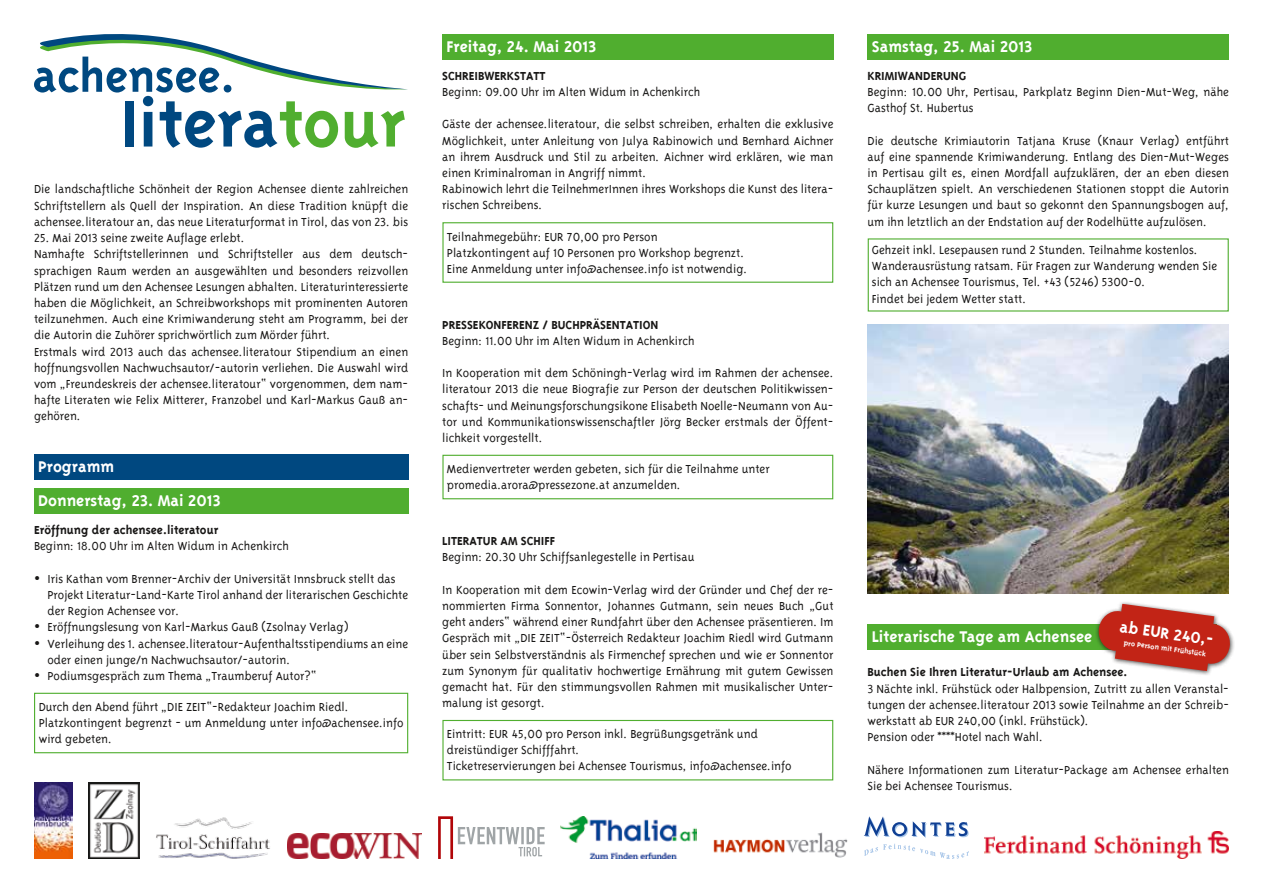
<style>
.page{position:relative;width:1263px;height:893px;background:#fff}
.page>*{position:absolute;margin:0;border:0;box-sizing:border-box;transform-origin:0 0}
.t1{font:18px/34px "Triplex Bold Lining";color:#fff}
.t2{font:13.5px/16.2px "Triplex Light Lining";color:#181716}
.t3{font:13.5px "Triplex Bold Lining";color:#181716}
.t4{font:8.25px "Triplex Bold Lining";color:#fff}
</style>
<div class="page">
<div style="left:867px;top:34px;width:362px;height:26px;background:#50ae2f"></div>
<svg style="left:34px;top:34px;width:374px;height:114px"></svg>
<img style="left:867px;top:324px;width:362px;height:269px">
<div style="left:867px;top:625px;width:350px;height:25px;background:#50ae2f"></div>
<div style="left:1095px;top:601px;width:140px;height:75px;background:#181716;opacity:.75"></div>
<svg style="left:1097px;top:604px;width:134px;height:67px"></svg>
<div style="left:442px;top:34px;width:391px;height:26px;background:#50ae2f"></div>
<div style="left:442px;top:222px;width:391px;height:61px;border:1px solid #50ae2f"></div>
<div style="left:442px;top:455px;width:391px;height:44px;border:1px solid #50ae2f"></div>
<div style="left:442px;top:720px;width:391px;height:60px;border:1px solid #50ae2f"></div>
<div style="left:34px;top:454px;width:374px;height:26px;background:#004880"></div>
<div style="left:34px;top:488px;width:374px;height:26px;background:#50ae2f"></div>
<div style="left:34px;top:693px;width:374px;height:60px;border:1px solid #50ae2f"></div>
<img style="left:713px;top:832px;width:135px;height:26px">
<img style="left:156px;top:817px;width:114px;height:42px">
<svg style="left:438px;top:816px;width:107px;height:43px"></svg>
<img style="left:34px;top:782px;width:38px;height:77px">
<img style="left:561px;top:816px;width:135px;height:43px">
<img style="left:88px;top:782px;width:52px;height:77px">
<svg style="left:864px;top:844px;width:105px;height:15px"></svg>
<svg style="left:864px;top:816px;width:105px;height:22px"></svg>
<img style="left:985px;top:831px;width:244px;height:28px">
<img style="left:287px;top:833px;width:134px;height:26px">
<p class="t2" style="left:34px;top:181px;width:376px;text-align:justify">Die landschaftliche Schönheit der Region Achensee diente zahlreichen Schriftstellern als Quell der Inspiration. An diese Tradition knüpft die achensee.literatour an, das neue Literaturformat in Tirol, das von 23. bis</p>
<p class="t2" style="left:34px;top:230px;width:376px">25. Mai 2013 seine zweite Auflage erlebt.<br>Namhafte Schriftstellerinnen und Schriftsteller aus dem deutsch&shy;sprachigen Raum werden an ausgewählten und besonders reizvollen Plätzen rund um den Achensee Lesungen abhalten. Literaturinteressierte haben die Möglichkeit, an Schreibworkshops mit prominenten Autoren teilzunehmen. Auch eine Krimiwanderung steht am Programm, bei der die Autorin die Zuhörer sprichwörtlich zum Mörder führt.<br>Erstmals wird 2013 auch das achensee.literatour Stipendium an einen hoffnungsvollen Nachwuchsautor/-autorin verliehen. Die Auswahl wird vom „Freundeskreis der achensee.literatour“ vorgenommen, dem nam&shy;hafte Literaten wie Felix Mitterer, Franzobel und Karl-Markus Gauß an&shy;gehören.</p>
<h1 class="t1" style="left:38px;top:449px;width:184px">Programm<br>Donnerstag, 23. Mai 2013</h1>
<p class="t3" style="left:34px;top:522px;width:186px">Eröffnung der achensee.literatour</p>
<p class="t2" style="left:34px;top:538px;width:256px">Beginn: 18.00 Uhr im Alten Widum in Achenkirch</p>
<p class="t2" style="left:48px;top:570px;width:362px;text-indent:-14px">• Iris Kathan vom Brenner-Archiv der Universität Innsbruck stellt das<br>Projekt Literatur-Land-Karte Tirol anhand der literarischen Geschichte der Region Achensee vor.</p>
<p class="t2" style="left:34px;top:619px;width:316px">• Eröffnungslesung von Karl-Markus Gauß (Zsolnay Verlag)</p>
<p class="t2" style="left:48px;top:635px;width:362px;text-indent:-14px">• Verleihung des 1. achensee.literatour-Aufenthaltsstipendiums an eine oder einen junge/n Nachwuchsautor/-autorin.</p>
<p class="t2" style="left:34px;top:668px;width:284px">• Podiumsgespräch zum Thema „Traumberuf Autor?“</p>
<p class="t2" style="left:39px;top:698px;width:366px">Durch den Abend führt „DIE ZEIT“-Redakteur Joachim Riedl.<br>Platzkontingent begrenzt - um Anmeldung unter info@achensee.info wird gebeten.</p>
<h1 class="t1" style="left:446px;top:29px;width:151px">Freitag, 24. Mai 2013</h1>
<p class="t3" style="left:442px;top:68px;width:105px">SCHREIBWERKSTATT</p>
<p class="t2" style="left:442px;top:84px;width:260px">Beginn: 09.00 Uhr im Alten Widum in Achenkirch</p>
<p class="t2" style="left:442px;top:116px;width:393px">Gäste der achensee.literatour, die selbst schreiben, erhalten die exklusive Möglichkeit, unter Anleitung von Julya Rabinowich und Bernhard Aichner an ihrem Ausdruck und Stil zu arbeiten. Aichner wird erklären, wie man einen Kriminalroman in Angriff nimmt.<br>Rabinowich lehrt die TeilnehmerInnen ihres Workshops die Kunst des litera&shy;rischen Schreibens.</p>
<p class="t2" style="left:447px;top:228px;width:302px">Teilnahmegebühr: EUR 70,00 pro Person<br>Platzkontingent auf 10 Personen pro Workshop begrenzt.<br>Eine Anmeldung unter info@achensee.info ist notwendig.</p>
<p class="t3" style="left:442px;top:317px;width:218px">PRESSEKONFERENZ / BUCHPRÄSENTATION</p>
<p class="t2" style="left:442px;top:332px;width:254px">Beginn: 11.00 Uhr im Alten Widum in Achenkirch</p>
<p class="t2" style="left:442px;top:365px;width:393px;text-align:justify">In Kooperation mit dem Schöningh-Verlag wird im Rahmen der achensee. literatour 2013 die neue Biografie zur Person der deutschen Politikwissen&shy;schafts- und Meinungsforschungsikone Elisabeth Noelle-Neumann von Au&shy;tor und Kommunikationswissenschaftler Jörg Becker erstmals der Öffent&shy;lichkeit vorgestellt.</p>
<p class="t2" style="left:447px;top:461px;width:324px">Medienvertreter werden gebeten, sich für die Teilnahme unter promedia.arora@pressezone.at anzumelden.</p>
<p class="t3" style="left:442px;top:533px;width:114px">LITERATUR AM SCHIFF</p>
<p class="t2" style="left:442px;top:549px;width:254px">Beginn: 20.30 Uhr Schiffsanlegestelle in Pertisau</p>
<p class="t2" style="left:442px;top:581px;width:393px;text-align:justify">In Kooperation mit dem Ecowin-Verlag wird der Gründer und Chef der re&shy;nommierten Firma Sonnentor, Johannes Gutmann, sein neues Buch „Gut geht anders“ während einer Rundfahrt über den Achensee präsentieren. Im Gespräch mit „DIE ZEIT“-Österreich Redakteur Joachim Riedl wird Gutmann über sein Selbstverständnis als Firmenchef sprechen und wie er Sonnentor zum Synonym für qualitativ hochwertige Ernährung mit gutem Gewissen gemacht hat. Für den stimmungsvollen Rahmen mit musikalischer Unter&shy;malung ist gesorgt.</p>
<p class="t2" style="left:447px;top:726px;width:346px">Eintritt: EUR 45,00 pro Person inkl. Begrüßungsgetränk und dreistündiger Schifffahrt.<br>Ticketreservierungen bei Achensee Tourismus, info@achensee.info</p>
<h1 class="t1" style="left:872px;top:29px;width:162px">Samstag, 25. Mai 2013</h1>
<p class="t3" style="left:867px;top:68px;width:100px">KRIMIWANDERUNG</p>
<p class="t2" style="left:867px;top:84px;width:363px">Beginn: 10.00 Uhr, Pertisau, Parkplatz Beginn Dien-Mut-Weg, nähe<br>Gasthof St. Hubertus</p>
<p class="t2" style="left:867px;top:132px;width:363px;text-align:justify">Die deutsche Krimiautorin Tatjana Kruse (Knaur Verlag) entführt auf eine spannende Krimiwanderung. Entlang des Dien-Mut-Weges in Pertisau gilt es, einen Mordfall aufzuklären, der an eben diesen Schauplätzen spielt. An verschiedenen Stationen stoppt die Autorin für kurze Lesungen und baut so gekonnt den Spannungsbogen auf, um ihn letztlich an der Endstation auf der Rodelhütte aufzulösen.</p>
<p class="t2" style="left:872px;top:242px;width:347px">Gehzeit inkl. Lesepausen rund 2 Stunden. Teilnahme kostenlos.<br>Wanderausrüstung ratsam. Für Fragen zur Wanderung wenden Sie sich an Achensee Tourismus, Tel. +43 (5246) 5300-0.<br>Findet bei jedem Wetter statt.</p>
<h1 class="t1" style="left:1122px;top:609px;width:96px;rotate:8deg">ab EUR 240,-</h1>
<h1 class="t1" style="left:872px;top:620px;width:222px">Literarische Tage am Achensee</h1>
<p class="t3" style="left:867px;top:665px;width:262px">Buchen Sie Ihren Literatur-Urlaub am Achensee.</p>
<p class="t2" style="left:867px;top:680px;width:363px">3 Nächte inkl. Frühstück oder Halbpension, Zutritt zu allen Veranstal&shy;tungen der achensee.literatour 2013 sowie Teilnahme an der Schreib&shy;werkstatt ab EUR 240,00 (inkl. Frühstück).<br>Pension oder ****Hotel nach Wahl.</p>
<p class="t2" style="left:867px;top:761px;width:363px">Nähere Informationen zum Literatur-Package am Achensee erhalten<br>Sie bei Achensee Tourismus.</p>
<p class="t4" style="left:1124px;top:638px;width:84px;rotate:8deg">pro Person mit Frühstück</p>
</div>
